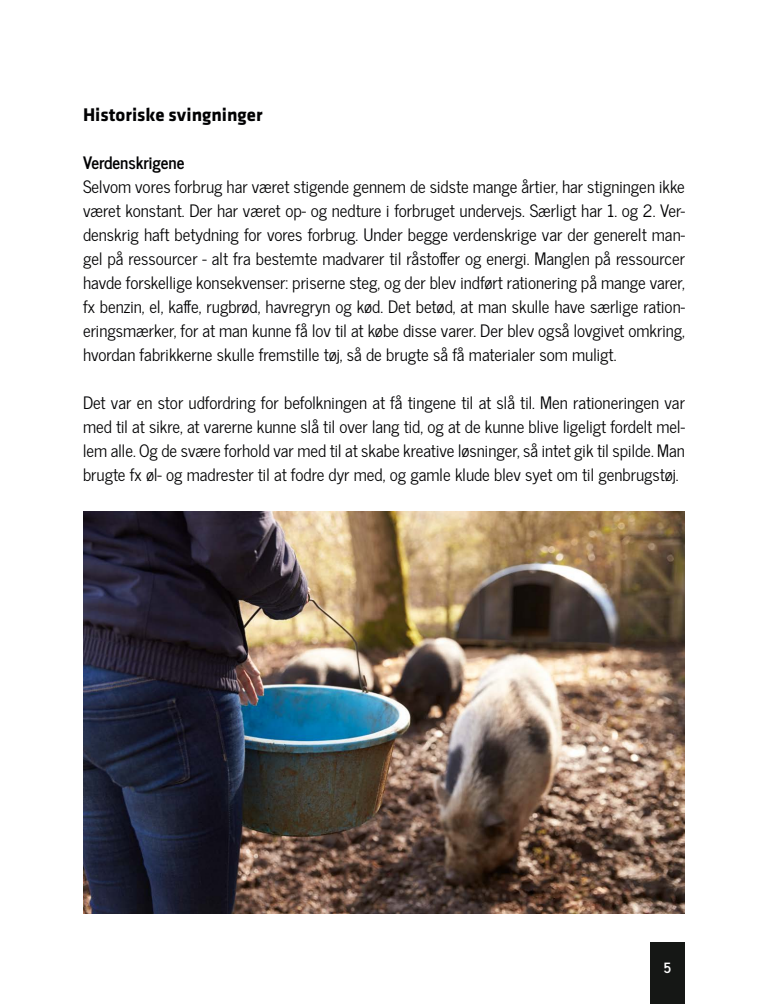
<style>
.page{position:relative;width:768px;height:1004px;background:#fff}
.page>*{position:absolute;margin:0;border:0;box-sizing:border-box;transform-origin:0 0}
.t1{font:700 19px "Klavika";color:#020203}
.t2{font:17px/24px "News Cycle";color:#020203;text-align:justify}
.t3{font:700 17px "News Cycle";color:#020203}
.t4{font:700 14px "News Cycle";color:#fff}
</style>
<div class="page">
<div style="left:650px;top:942px;width:35px;height:62px;background:#151715"></div>
<img style="left:83px;top:512px;width:602px;height:401px">
<p class="t1" style="left:83px;top:105px;width:181px">Historiske svingninger</p>
<p class="t3" style="left:83px;top:148px;width:103px">Verdenskrigene</p>
<p class="t2" style="left:83px;top:174px;width:604px">Selvom vores forbrug har været stigende gennem de sidste mange årtier, har stigningen ikke været konstant. Der har været op- og nedture i forbruget undervejs. Særligt har 1. og 2. Ver&shy;denskrig haft betydning for vores forbrug. Under begge verdenskrige var der generelt man&shy;gel på ressourcer - alt fra bestemte madvarer til råstoffer og energi. Manglen på ressourcer havde forskellige konsekvenser: priserne steg, og der blev indført rationering på mange varer, fx benzin, el, kaffe, rugbrød, havregryn og kød. Det betød, at man skulle have særlige ration&shy;eringsmærker, for at man kunne få lov til at købe disse varer. Der blev også lovgivet omkring, hvordan fabrikkerne skulle fremstille tøj, så de brugte så få materialer som muligt.</p>
<p class="t2" style="left:83px;top:390px;width:604px">Det var en stor udfordring for befolkningen at få tingene til at slå til. Men rationeringen var med til at sikre, at varerne kunne slå til over lang tid, og at de kunne blive ligeligt fordelt mel&shy;lem alle. Og de svære forhold var med til at skabe kreative løsninger, så intet gik til spilde. Man brugte fx øl- og madrester til at fodre dyr med, og gamle klude blev syet om til genbrugstøj.</p>
<p class="t4" style="left:664px;top:955px;width:9px">5</p>
</div>
